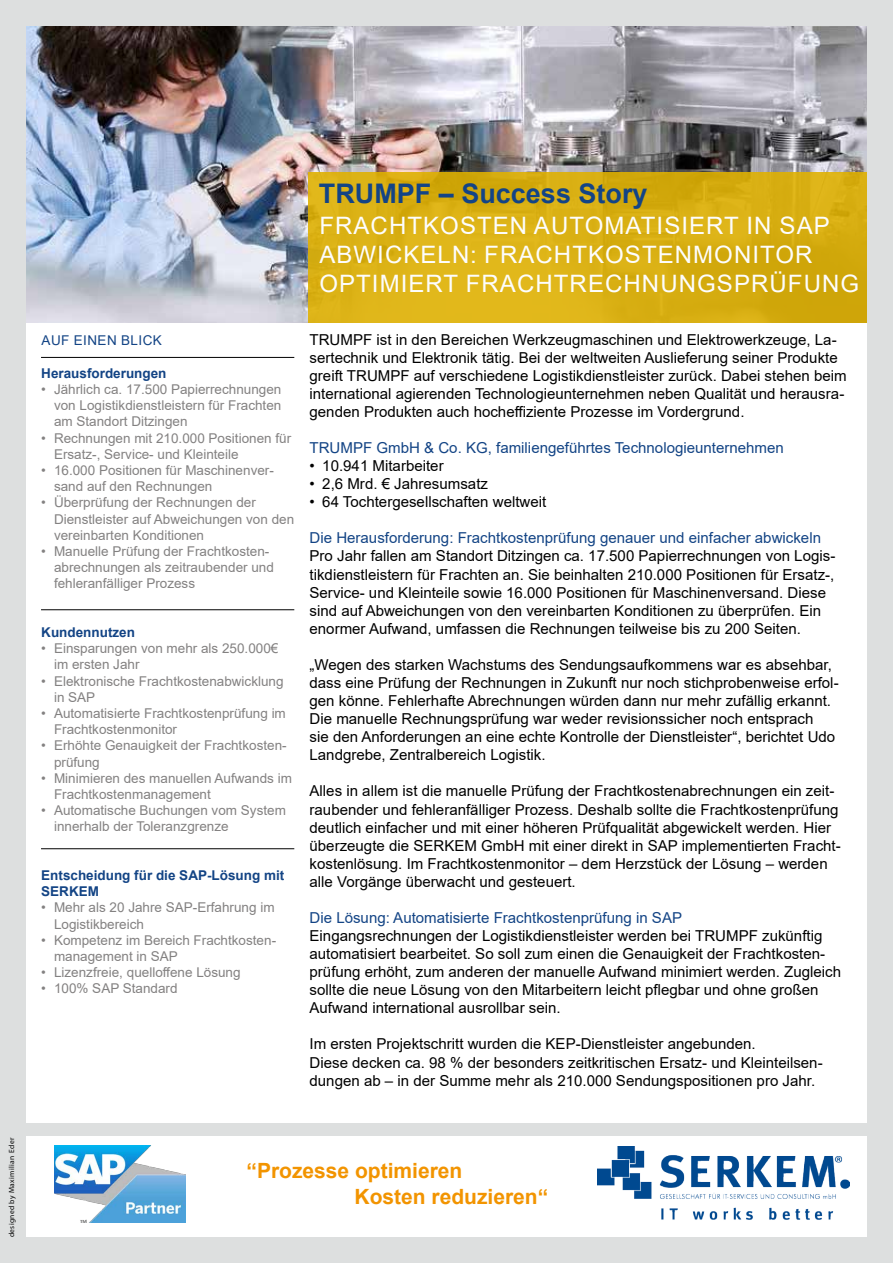
<style>
.page{position:relative;width:893px;height:1263px;background:#fff}
.page>*{position:absolute;margin:0;border:0;box-sizing:border-box;transform-origin:0 0}
.t1{font:700 27px "Arial";color:#134486}
.t2{font:24px/28.8px "Arial";letter-spacing:.045em;color:#fdfdfd}
.t3{font:700 21px/25.2px "Arial";color:#f29400}
.t4{font:15px/18px "Arial";color:#000}
.t5{font:15px "Arial";color:#134485}
.t6{font:13.5px/16.2px "Arial";color:#838181}
.t7{font:700 13.5px/16.2px "Arial";color:#134485}
.t8{font:13.5px "Arial";letter-spacing:.035em;color:#134485}
.t9{font:7.5px "Myriad Pro";letter-spacing:.05em;color:#000}
</style>
<div class="page">
<img style="left:26px;top:26px;width:841px;height:297px">
<img style="left:54px;top:1145px;width:132px;height:77px">
<img style="left:598px;top:1146px;width:251px;height:74px">
<div style="left:308px;top:172px;width:559px;height:154px;background:#dab014"></div>
<div style="left:2px;top:1123px;width:891px;height:12px;background:#dddfdf"></div>
<svg style="left:306px;top:308px;width:532px;height:15px"></svg>
<hr style="left:41px;top:357px;width:253px;height:1px;background:#000">
<hr style="left:41px;top:609px;width:253px;height:1px;background:#000">
<hr style="left:41px;top:848px;width:253px;height:1px;background:#000">
<div style="left:6px;top:323px;width:878px;height:7px;background:#fff"></div>
<div style="left:867px;top:0;width:26px;height:1263px;background:#dddfdf"></div>
<div style="left:0;top:1237px;width:893px;height:26px;background:#dddfdf"></div>
<div style="left:0;top:0;width:26px;height:1263px;background:#dddfdf"></div>
<div style="left:0;top:0;width:893px;height:26px;background:#dddfdf"></div>
<p class="t9" style="left:7px;top:1237px;width:101px;rotate:-90deg">designed by Maximilian Eder</p>
<h1 class="t1" style="left:319px;top:174px;width:330px">TRUMPF – Success Story</h1>
<h2 class="t2" style="left:319px;top:211px;width:541px">FRACHTKOSTEN AUTOMATISIERT IN SAP<br>ABWICKELN: FRACHTKOSTENMONITOR<br>OPTIMIERT FRACHTRECHNUNGSPRÜFUNG</h2>
<p class="t8" style="left:42px;top:331px;width:122px">AUF EINEN BLICK</p>
<p class="t7" style="left:41px;top:365px;width:127px">Herausforderungen</p>
<p class="t6" style="left:54px;top:381px;width:229px;text-align:justify;text-indent:-13px">• Jährlich ca. 17.500 Papierrechnungen von Logistikdienstleistern für Frachten am Standort Ditzingen</p>
<p class="t6" style="left:54px;top:430px;width:239px;text-indent:-13px">• Rechnungen mit 210.000 Positionen für<br>Ersatz-, Service- und Kleinteile</p>
<p class="t6" style="left:54px;top:462px;width:221px;text-indent:-13px">• 16.000 Positionen für Maschinenver&shy;sand auf den Rechnungen</p>
<p class="t6" style="left:54px;top:494px;width:242px;text-indent:-13px">• Überprüfung der Rechnungen der<br>Dienstleister auf Abweichungen von den vereinbarten Konditionen</p>
<p class="t6" style="left:54px;top:543px;width:221px;text-indent:-13px">• Manuelle Prüfung der Frachtkosten&shy;abrechnungen als zeitraubender und fehleranfälliger Prozess</p>
<p class="t7" style="left:41px;top:624px;width:95px">Kundennutzen</p>
<p class="t6" style="left:54px;top:640px;width:226px;text-indent:-13px">• Einsparungen von mehr als 250.000€ im ersten Jahr</p>
<p class="t6" style="left:54px;top:673px;width:231px;text-indent:-13px">• Elektronische Frachtkostenabwicklung in SAP</p>
<p class="t6" style="left:54px;top:705px;width:233px;text-indent:-13px">• Automatisierte Frachtkostenprüfung im<br>Frachtkostenmonitor</p>
<p class="t6" style="left:54px;top:737px;width:234px;text-indent:-13px">• Erhöhte Genauigkeit der Frachtkosten&shy;prüfung</p>
<p class="t6" style="left:54px;top:770px;width:239px;text-indent:-13px">• Minimieren des manuellen Aufwands im<br>Frachtkostenmanagement</p>
<p class="t6" style="left:54px;top:802px;width:233px;text-indent:-13px">• Automatische Buchungen vom System innerhalb der Toleranzgrenze</p>
<p class="t7" style="left:41px;top:867px;width:245px">Entscheidung für die SAP-Lösung mit<br>SERKEM</p>
<p class="t6" style="left:54px;top:899px;width:222px;text-indent:-13px">• Mehr als 20 Jahre SAP-Erfahrung im<br>Logistikbereich</p>
<p class="t6" style="left:54px;top:932px;width:224px;text-indent:-13px">• Kompetenz im Bereich Frachtkosten&shy;management in SAP</p>
<p class="t6" style="left:41px;top:964px;width:201px">• Lizenzfreie, quelloffene Lösung</p>
<p class="t6" style="left:41px;top:980px;width:138px">• 100% SAP Standard</p>
<p class="t4" style="left:310px;top:330px;width:539px">TRUMPF ist in den Bereichen Werkzeugmaschinen und Elektrowerkzeuge, La&shy;sertechnik und Elektronik tätig. Bei der weltweiten Auslieferung seiner Produkte greift TRUMPF auf verschiedene Logistikdienstleister zurück. Dabei stehen beim international agierenden Technologieunternehmen neben Qualität und herausra&shy;genden Produkten auch hocheffiziente Prozesse im Vordergrund.</p>
<p class="t5" style="left:310px;top:437px;width:476px">TRUMPF GmbH &amp; Co. KG, familiengeführtes Technologieunternehmen</p>
<p class="t4" style="left:310px;top:457px;width:136px">• 10.941 Mitarbeiter</p>
<p class="t4" style="left:310px;top:475px;width:180px">• 2,6 Mrd. € Jahresumsatz</p>
<p class="t4" style="left:310px;top:493px;width:238px">• 64 Tochtergesellschaften weltweit</p>
<p class="t5" style="left:310px;top:528px;width:513px">Die Herausforderung: Frachtkostenprüfung genauer und einfacher abwickeln</p>
<p class="t4" style="left:310px;top:547px;width:527px">Pro Jahr fallen am Standort Ditzingen ca. 17.500 Papierrechnungen von Logis&shy;tikdienstleistern für Frachten an. Sie beinhalten 210.000 Positionen für Ersatz-, Service- und Kleinteile sowie 16.000 Positionen für Maschinenversand. Diese sind auf Abweichungen von den vereinbarten Konditionen zu überprüfen. Ein enormer Aufwand, umfassen die Rechnungen teilweise bis zu 200 Seiten.</p>
<p class="t4" style="left:310px;top:655px;width:531px">„Wegen des starken Wachstums des Sendungsaufkommens war es absehbar, dass eine Prüfung der Rechnungen in Zukunft nur noch stichprobenweise erfol&shy;gen könne. Fehlerhafte Abrechnungen würden dann nur mehr zufällig erkannt.<br>Die manuelle Rechnungsprüfung war weder revisionssicher noch entsprach<br>sie den Anforderungen an eine echte Kontrolle der Dienstleister“, berichtet Udo Landgrebe, Zentralbereich Logistik.</p>
<p class="t4" style="left:310px;top:782px;width:533px">Alles in allem ist die manuelle Prüfung der Frachtkostenabrechnungen ein zeit&shy;raubender und fehleranfälliger Prozess. Deshalb sollte die Frachtkostenprüfung deutlich einfacher und mit einer höheren Prüfqualität abgewickelt werden. Hier überzeugte die SERKEM GmbH mit einer direkt in SAP implementierten Fracht&shy;kostenlösung. Im Frachtkostenmonitor – dem Herzstück der Lösung – werden alle Vorgänge überwacht und gesteuert.</p>
<p class="t5" style="left:310px;top:907px;width:374px">Die Lösung: Automatisierte Frachtkostenprüfung in SAP</p>
<p class="t4" style="left:310px;top:927px;width:533px">Eingangsrechnungen der Logistikdienstleister werden bei TRUMPF zukünftig automatisiert bearbeitet. So soll zum einen die Genauigkeit der Frachtkosten&shy;prüfung erhöht, zum anderen der manuelle Aufwand minimiert werden. Zugleich sollte die neue Lösung von den Mitarbeitern leicht pflegbar und ohne großen Aufwand international ausrollbar sein.</p>
<p class="t4" style="left:310px;top:1035px;width:515px">Im ersten Projektschritt wurden die KEP-Dienstleister angebunden.<br>Diese decken ca. 98 % der besonders zeitkritischen Ersatz- und Kleinteilsen&shy;dungen ab – in der Summe mehr als 210.000 Sendungspositionen pro Jahr.</p>
<h3 class="t3" style="left:355px;top:1158px;width:195px;text-indent:-108px">“Prozesse optimieren<br>Kosten reduzieren“</h3>
</div>
